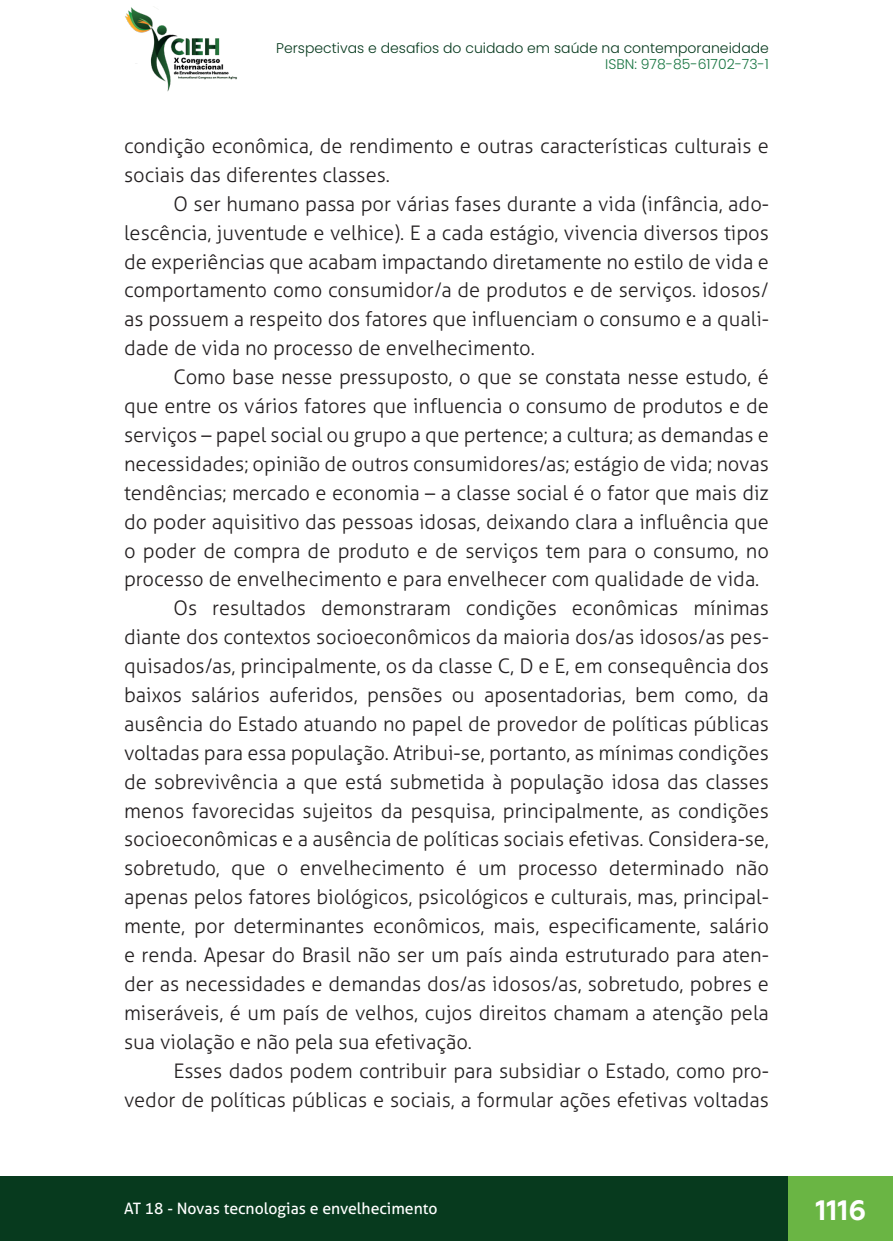
<style>
.page{position:relative;width:893px;height:1241px;background:#fff}
.page>*{position:absolute;margin:0;border:0;box-sizing:border-box;transform-origin:0 0}
.t1{font:700 28px "Geometria";color:#fff}
._8_CORPO{font:300 20.12px/28.9px "Aller";color:#231f20;text-align:justify}
.t2{font:15.75px "Aller";color:#fff}
.t3{font:300 14px "Poppins";color:#073a1e}
.t4{font:300 14px "Poppins";color:#177541}
</style>
<div class="page">
<div style="left:0;top:1176px;width:893px;height:64px;background:#073a1e"></div>
<div style="left:789px;top:1176px;width:104px;height:64px;background:#6ab544"></div>
<img style="left:125px;top:6px;width:112px;height:86px">
<p class="t3" style="left:276px;top:39px;width:494px">Perspectivas e desafios do cuidado em saúde na contemporaneidade</p>
<p class="t4" style="left:605px;top:56px;width:165px">ISBN: 978-85-61702-73-1</p>
<p class="_8_CORPO" style="left:124px;top:131px;width:646px">condição econômica, de rendimento e outras características culturais e sociais das diferentes classes.</p>
<p class="_8_CORPO" style="left:124px;top:189px;width:646px;text-indent:50px">O ser humano passa por várias fases durante a vida (infância, ado&shy;lescência, juventude e velhice). E a cada estágio, vivencia diversos tipos de experiências que acabam impactando diretamente no estilo de vida e comportamento como consumidor/a de produtos e de serviços. idosos/ as possuem a respeito dos fatores que influenciam o consumo e a quali&shy;dade de vida no processo de envelhecimento.</p>
<p class="_8_CORPO" style="left:124px;top:362px;width:646px;text-indent:50px">Como base nesse pressuposto, o que se constata nesse estudo, é que entre os vários fatores que influencia o consumo de produtos e de serviços – papel social ou grupo a que pertence; a cultura; as demandas e necessidades; opinião de outros consumidores/as; estágio de vida; novas tendências; mercado e economia – a classe social é o fator que mais diz do poder aquisitivo das pessoas idosas, deixando clara a influência que o poder de compra de produto e de serviços tem para o consumo, no processo de envelhecimento e para envelhecer com qualidade de vida.</p>
<p class="_8_CORPO" style="left:124px;top:593px;width:646px;text-indent:50px">Os resultados demonstraram condições econômicas mínimas diante dos contextos socioeconômicos da maioria dos/as idosos/as pes&shy;quisados/as, principalmente, os da classe C, D e E, em consequência dos baixos salários auferidos, pensões ou aposentadorias, bem como, da ausência do Estado atuando no papel de provedor de políticas públicas voltadas para essa população. Atribui-se, portanto, as mínimas condições de sobrevivência a que está submetida à população idosa das classes menos favorecidas sujeitos da pesquisa, principalmente, as condições socioeconômicas e a ausência de políticas sociais efetivas. Considera-se, sobretudo, que o envelhecimento é um processo determinado não apenas pelos fatores biológicos, psicológicos e culturais, mas, principal&shy;mente, por determinantes econômicos, mais, especificamente, salário e renda. Apesar do Brasil não ser um país ainda estruturado para aten&shy;der as necessidades e demandas dos/as idosos/as, sobretudo, pobres e miseráveis, é um país de velhos, cujos direitos chamam a atenção pela sua violação e não pela sua efetivação.</p>
<p class="_8_CORPO" style="left:124px;top:1055px;width:646px;text-align:right">Esses dados podem contribuir para subsidiar o Estado, como pro&shy;vedor de políticas públicas e sociais, a formular ações efetivas voltadas</p>
<p class="t2" style="left:124px;top:1198px;width:315px">AT 18 - Novas tecnologias e envelhecimento</p>
<h1 class="t1" style="left:816px;top:1192px;width:52px">1116</h1>
</div>
